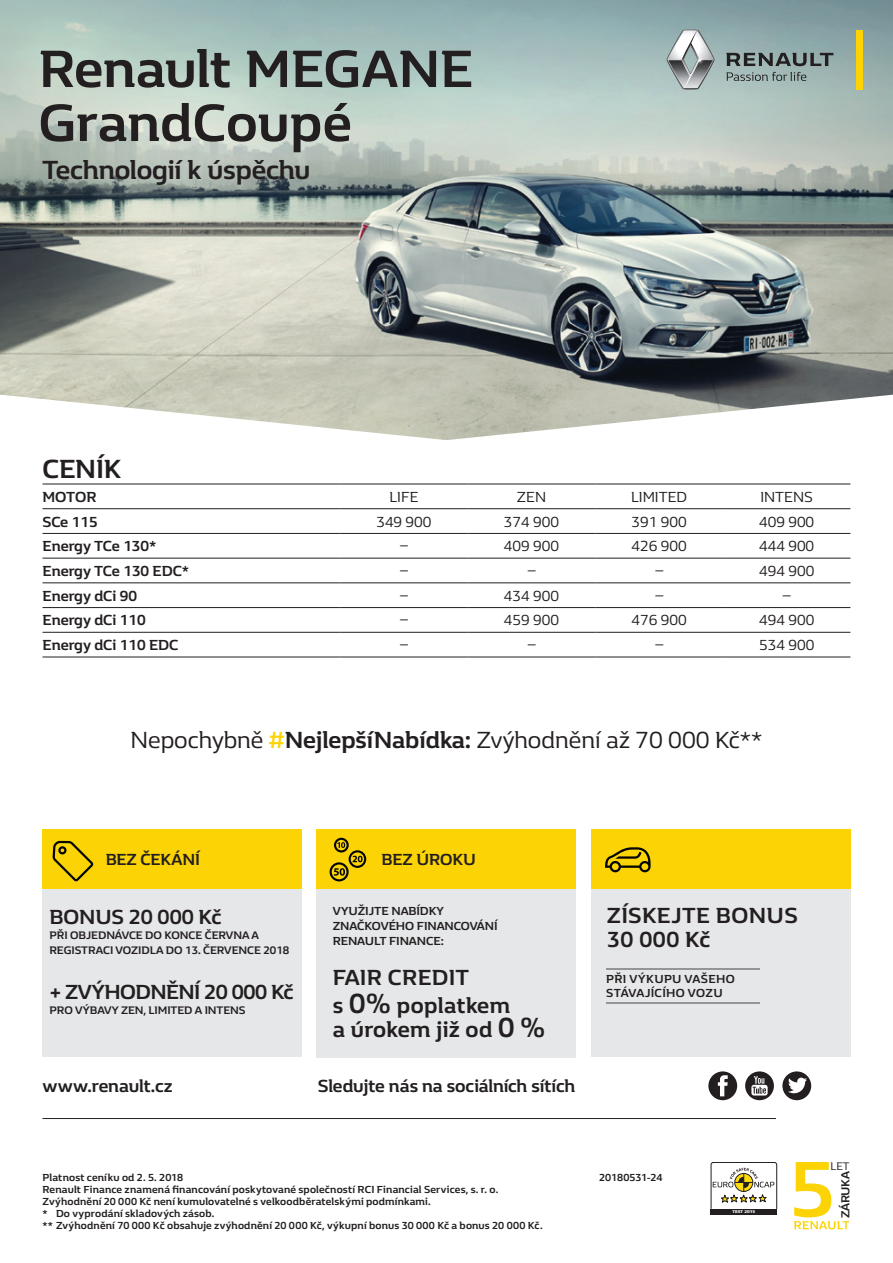
<style>
.page{position:relative;width:893px;height:1263px;background:#fff}
.page>*{position:absolute;margin:0;border:0;box-sizing:border-box;transform-origin:0 0}
.t1{font:700 54px/54px "Renault Life";letter-spacing:.005em;color:#231f20}
.t2{font:700 27px "Renault Life";letter-spacing:-.005em;color:#231f20}
.t3{font:24px "Renault Life";color:#231f20}
.t4{font:700 22.5px/24px "Renault Life";letter-spacing:.02em;color:#231f20}
.t5{font:700 21px "Renault Life";letter-spacing:-.02em;color:#231f20}
.t6{font:700 21px "Renault Life";color:#231f20}
.t7{font:700 18px "Renault Life";letter-spacing:-.005em;color:#231f20}
.t8{font:700 16.5px "Renault Life";color:#231f20}
.t9{font:15px "Renault Life";color:#231f20}
.t10{font:700 15px "Renault Life";color:#231f20}
.t11{font:700 12px/14.9px "Renault Life";color:#231f20}
.t12{font:700 12px/14.4px "Renault Life";letter-spacing:.075em;color:#231f20}
.t13{font:700 11.25px "Renault Life";color:#231f20}
.t14{font:11.25px "Renault Life";color:#231f20}
.t15{font:700 10.5px/12px "Renault Life";letter-spacing:.015em;color:#231f20}
.t16{font:900 4.05px "Frutiger CE";color:#fff;scale:1.1 1}
.s1{font-weight:700;color:#fcd406}
.s2{font-weight:700}
.s3{font-size:28.5px}
</style>
<div class="page">
<hr style="left:43px;top:1118px;width:733px;height:1px;background:#231f20">
<img style="left:0;top:0;width:893px;height:440px">
<svg style="left:745px;top:1071px;width:29px;height:29px"></svg>
<svg style="left:751px;top:1076px;width:17px;height:19px"></svg>
<div style="left:708px;top:1071px;width:29px;height:29px;background:#231f20;border-radius:50%"></div>
<svg style="left:718px;top:1075px;width:10px;height:21px"></svg>
<svg style="left:726px;top:53px;width:107px;height:13px"></svg>
<div style="left:856px;top:30px;width:7px;height:59px;background:#fed304"></div>
<svg style="left:667px;top:30px;width:47px;height:59px"></svg>
<svg style="left:726px;top:72px;width:80px;height:9px"></svg>
<hr style="left:43px;top:484px;width:297px;height:1px;background:#231f20">
<hr style="left:340px;top:484px;width:128px;height:1px;background:#231f20">
<hr style="left:468px;top:484px;width:127px;height:1px;background:#231f20">
<hr style="left:595px;top:484px;width:128px;height:1px;background:#231f20">
<hr style="left:723px;top:484px;width:127px;height:1px;background:#231f20">
<hr style="left:43px;top:508px;width:297px;height:1px;background:#231f20">
<hr style="left:340px;top:508px;width:128px;height:1px;background:#231f20">
<hr style="left:468px;top:508px;width:127px;height:1px;background:#231f20">
<hr style="left:595px;top:508px;width:128px;height:1px;background:#231f20">
<hr style="left:723px;top:508px;width:127px;height:1px;background:#231f20">
<hr style="left:43px;top:533px;width:297px;height:1px;background:#231f20">
<hr style="left:340px;top:533px;width:128px;height:1px;background:#231f20">
<hr style="left:468px;top:533px;width:127px;height:1px;background:#231f20">
<hr style="left:595px;top:533px;width:128px;height:1px;background:#231f20">
<hr style="left:43px;top:558px;width:297px;height:1px;background:#231f20">
<hr style="left:340px;top:558px;width:128px;height:1px;background:#231f20">
<hr style="left:468px;top:558px;width:127px;height:1px;background:#231f20">
<hr style="left:595px;top:558px;width:128px;height:1px;background:#231f20">
<hr style="left:723px;top:558px;width:127px;height:1px;background:#231f20">
<hr style="left:43px;top:582px;width:297px;height:1px;background:#231f20">
<hr style="left:340px;top:582px;width:128px;height:1px;background:#231f20">
<hr style="left:468px;top:582px;width:127px;height:1px;background:#231f20">
<hr style="left:595px;top:582px;width:128px;height:1px;background:#231f20">
<hr style="left:723px;top:582px;width:127px;height:1px;background:#231f20">
<hr style="left:340px;top:607px;width:128px;height:1px;background:#231f20">
<hr style="left:595px;top:607px;width:128px;height:1px;background:#231f20">
<hr style="left:723px;top:607px;width:127px;height:1px;background:#231f20">
<hr style="left:340px;top:632px;width:128px;height:1px;background:#231f20">
<hr style="left:468px;top:632px;width:127px;height:1px;background:#231f20">
<hr style="left:340px;top:657px;width:128px;height:1px;background:#231f20">
<hr style="left:468px;top:657px;width:127px;height:1px;background:#231f20">
<hr style="left:723px;top:533px;width:127px;height:1px;background:#231f20">
<hr style="left:43px;top:607px;width:297px;height:1px;background:#231f20">
<hr style="left:43px;top:632px;width:297px;height:1px;background:#231f20">
<hr style="left:43px;top:657px;width:297px;height:1px;background:#231f20">
<hr style="left:468px;top:607px;width:127px;height:1px;background:#231f20">
<hr style="left:595px;top:632px;width:128px;height:1px;background:#231f20">
<hr style="left:723px;top:632px;width:127px;height:1px;background:#231f20">
<hr style="left:595px;top:657px;width:128px;height:1px;background:#231f20">
<hr style="left:723px;top:657px;width:127px;height:1px;background:#231f20">
<svg style="left:794px;top:1162px;width:55px;height:67px"></svg>
<div style="left:782px;top:1071px;width:29px;height:29px;background:#231f20;border-radius:50%"></div>
<svg style="left:788px;top:1078px;width:19px;height:15px"></svg>
<div style="left:43px;top:877px;width:259px;height:180px;background:#e6e7e9"></div>
<div style="left:43px;top:829px;width:259px;height:60px;background:#fcd406"></div>
<svg style="left:53px;top:841px;width:40px;height:40px"></svg>
<div style="left:591px;top:878px;width:259px;height:179px;background:#e6e7e9"></div>
<div style="left:317px;top:886px;width:259px;height:171px;background:#e6e7e9"></div>
<div style="left:591px;top:829px;width:259px;height:60px;background:#fcd406"></div>
<div style="left:317px;top:829px;width:259px;height:60px;background:#fcd406"></div>
<svg style="left:330px;top:838px;width:36px;height:43px"></svg>
<svg style="left:605px;top:847px;width:46px;height:25px"></svg>
<svg style="left:711px;top:1162px;width:66px;height:47px"></svg>
<div style="left:711px;top:1209px;width:66px;height:5px;background:#231f20"></div>
<hr style="left:606px;top:1002px;width:153px;height:2px;background:#939598">
<hr style="left:606px;top:968px;width:153px;height:1px;background:#939598">
<h1 class="t1" style="left:39px;top:40px;width:436px">Renault MEGANE<br>GrandCoupé</h1>
<h2 class="t2" style="left:42px;top:151px;width:270px">Technologií k úspěchu</h2>
<h2 class="t2" style="left:43px;top:450px;width:80px">CENÍK</h2>
<h3 class="t10" style="left:43px;top:487px;width:51px">Motor</h3>
<h3 class="t9" style="left:389px;top:487px;width:31px">LIFE</h3>
<h3 class="t9" style="left:517px;top:487px;width:31px">ZEN</h3>
<h3 class="t9" style="left:631px;top:487px;width:58px">LIMITED</h3>
<h3 class="t9" style="left:760px;top:487px;width:54px">INTENS</h3>
<h3 class="t10" style="left:43px;top:511px;width:57px">SCe 115</h3>
<h3 class="t9" style="left:376px;top:511px;width:57px">349 900</h3>
<h3 class="t9" style="left:504px;top:511px;width:57px">374 900</h3>
<h3 class="t9" style="left:631px;top:511px;width:57px">391 900</h3>
<h3 class="t9" style="left:759px;top:511px;width:57px">409 900</h3>
<h3 class="t10" style="left:43px;top:536px;width:116px">Energy TCe 130*</h3>
<h3 class="t9" style="left:400px;top:536px;width:10px">–</h3>
<h3 class="t9" style="left:504px;top:536px;width:57px">409 900</h3>
<h3 class="t9" style="left:631px;top:536px;width:57px">426 900</h3>
<h3 class="t9" style="left:759px;top:536px;width:57px">444 900</h3>
<h3 class="t10" style="left:43px;top:561px;width:148px">Energy TCe 130 EDC*</h3>
<h3 class="t9" style="left:400px;top:561px;width:10px">–</h3>
<h3 class="t9" style="left:527px;top:561px;width:10px">–</h3>
<h3 class="t9" style="left:655px;top:561px;width:10px">–</h3>
<h3 class="t9" style="left:759px;top:561px;width:57px">494 900</h3>
<h3 class="t10" style="left:43px;top:586px;width:96px">Energy dCi 90</h3>
<h3 class="t9" style="left:400px;top:586px;width:10px">–</h3>
<h3 class="t9" style="left:504px;top:586px;width:57px">434 900</h3>
<h3 class="t9" style="left:655px;top:586px;width:10px">–</h3>
<h3 class="t9" style="left:783px;top:586px;width:10px">–</h3>
<h3 class="t10" style="left:43px;top:610px;width:105px">Energy dCi 110</h3>
<h3 class="t9" style="left:400px;top:610px;width:10px">–</h3>
<h3 class="t9" style="left:504px;top:610px;width:57px">459 900</h3>
<h3 class="t9" style="left:631px;top:610px;width:57px">476 900</h3>
<h3 class="t9" style="left:759px;top:610px;width:57px">494 900</h3>
<h3 class="t10" style="left:43px;top:635px;width:137px">Energy dCi 110 EDC</h3>
<h3 class="t9" style="left:400px;top:635px;width:10px">–</h3>
<h3 class="t9" style="left:527px;top:635px;width:10px">–</h3>
<h3 class="t9" style="left:655px;top:635px;width:10px">–</h3>
<h3 class="t9" style="left:759px;top:635px;width:57px">534 900</h3>
<h3 class="t3" style="left:130px;top:724px;width:634px">Nepochybně <span class="s1">#</span><span class="s2">NejlepšíNabídka:</span> Zvýhodnění až 70 000 Kč**</h3>
<h3 class="t8" style="left:106px;top:848px;width:87px">Bez čekání</h3>
<h3 class="t8" style="left:382px;top:848px;width:96px">Bez úroku</h3>
<h3 class="t6" style="left:49px;top:903px;width:174px">BONUS 20 000 Kč</h3>
<p class="t13" style="left:49px;top:927px;width:38px">při objedn</p>
<p class="t13" style="left:115px;top:927px;width:15px">ávce</p>
<p class="t13" style="left:145px;top:927px;width:43px">do konce</p>
<p class="t13" style="left:205px;top:927px;width:16px">červn</p>
<p class="t13" style="left:242px;top:927px;width:19px">a a</p>
<p class="t13" style="left:49px;top:942px;width:8px">regis</p>
<p class="t13" style="left:81px;top:942px;width:137px">traci vozidla do 13. července</p>
<p class="t13" style="left:263px;top:942px;width:27px">2018</p>
<h3 class="t5" style="left:49px;top:978px;width:58px">+ ZVÝHO</h3>
<h3 class="t5" style="left:136px;top:978px;width:160px">DNĚNÍ 20 000 Kč</h3>
<p class="t13" style="left:49px;top:1002px;width:106px">pro výbavy Zen , Limi</p>
<p class="t13" style="left:171px;top:1002px;width:61px">ted a Intens</p>
<p class="t11" style="left:333px;top:903px;width:160px">VYUŽIJTE NABÍDKY značkového FInancování<br>Renault Finance</p>
<p class="t11" style="left:441px;top:933px;width:5px">:</p>
<h3 class="t4" style="left:333px;top:962px;width:179px;line-height:28.2px">FAIR CREDIT<br>s <span class="s3">0%</span> poplatkem</h3>
<h3 class="t4" style="left:333px;top:1017px;width:214px">a úrokem již od <span class="s3">0 %</span></h3>
<h3 class="t7" style="left:43px;top:1073px;width:132px">www.renault.cz</h3>
<h3 class="t7" style="left:318px;top:1073px;width:259px">Sledujte nás na sociálních sítích</h3>
<h3 class="t4" style="left:607px;top:902px;width:192px">ZÍSKEJTE BONUS<br>30 000 Kč</h3>
<p class="t12" style="left:606px;top:971px;width:130px">při výkupu vašeho stávající</p>
<p class="t11" style="left:666px;top:985px;width:58px">ho vozu</p>
<p class="t15" style="left:43px;top:1171px;width:142px">Platnost ceníku od 2. 5. 2018</p>
<p class="t15" style="left:599px;top:1171px;width:65px">20180531-24</p>
<p class="t15" style="left:43px;top:1183px;width:502px">Renault Finance znamená financování poskytované společností RCI Financial Services, s. r. o.<br>Zvýhodnění 20 000 Kč není kumulovatelné s velkoodběratelskými podmínkami.<br>* Do vyprodání skladových zásob.<br>** Zvýhodnění 70 000 Kč obsahuje zvýhodnění 20 000 Kč, výkupní bonus 30 000 Kč a bonus 20 000 Kč.</p>
<p class="t16" style="left:732px;top:1209px;width:22px">TEST 2015</p>
<p class="t14" style="left:831px;top:1158px;width:14px">Let</p>
<p class="t11" style="left:837px;top:1218px;width:48px;rotate:-90deg">Záruka</p>
</div>
